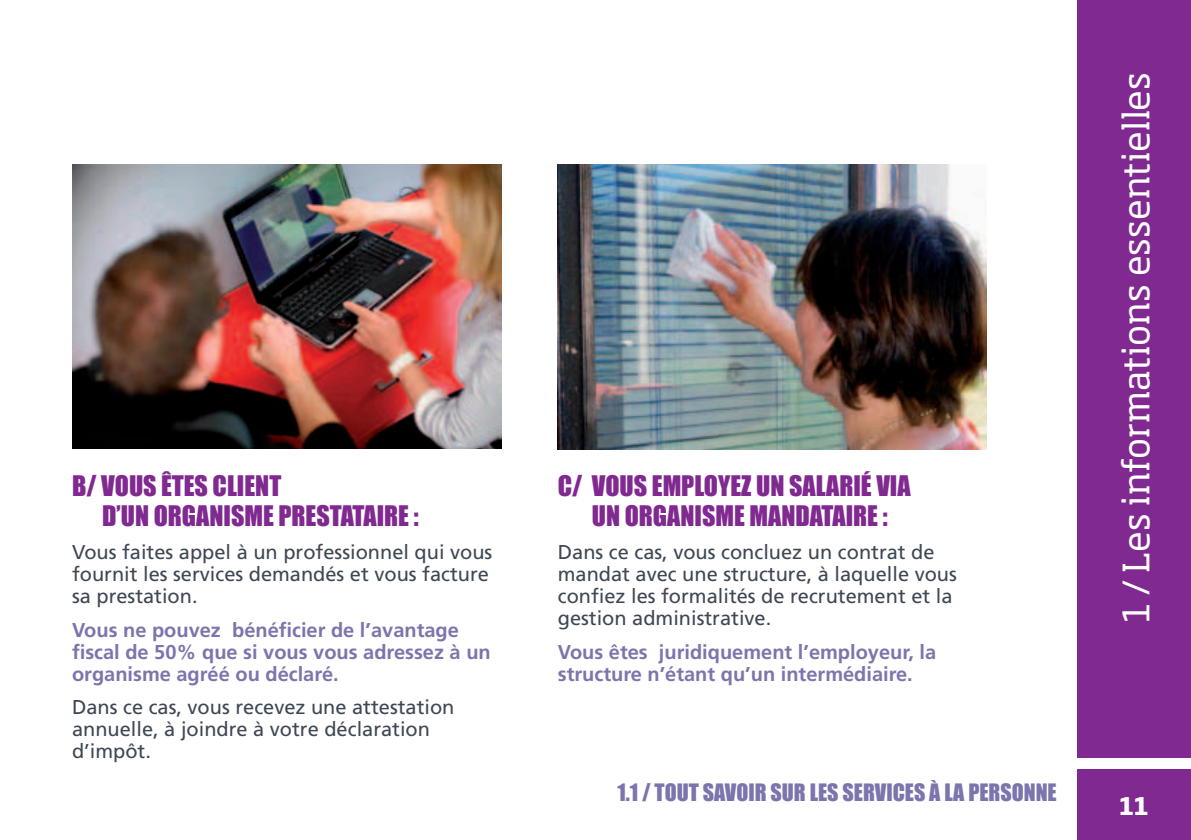
<style>
.page{position:relative;width:1191px;height:840px;background:#fff}
.page>*{position:absolute;margin:0;border:0;box-sizing:border-box;transform-origin:0 0}
.t1{font:36px "Soho Std";letter-spacing:.005em;color:#fff}
.t2{font:26px/30px "Impact";color:#802990}
.t3{font:700 24px "Soho Std";color:#fff}
.t4{font:22px "Impact";color:#7c75ad}
.t5{font:20px/22px "Frutiger";color:#3e4854}
.t6{font:700 20px/22px "Frutiger";color:#7c75ad}
</style>
<div class="page">
<div style="left:1077px;top:0;width:114px;height:757px;background:#802990"></div>
<div style="left:1077px;top:768px;width:114px;height:71px;background:#802990"></div>
<img style="left:558px;top:164px;width:428px;height:285px">
<img style="left:72px;top:164px;width:429px;height:284px">
<p class="t2" style="left:102px;top:469px;width:318px;text-indent:-30px">B/ VOUS ÊTES CLIENT<br>D’UN ORGANISME PRESTATAIRE :</p>
<p class="t5" style="left:72px;top:541px;width:422px">Vous faites appel à un professionnel qui vous fournit les services demandés et vous facture sa prestation.</p>
<p class="t6" style="left:72px;top:618px;width:420px">Vous ne pouvez bénéficier de l’avantage fiscal de 50% que si vous vous adressez à un organisme agréé ou déclaré.</p>
<p class="t5" style="left:72px;top:696px;width:384px">Dans ce cas, vous recevez une attestation annuelle, à joindre à votre déclaration d’impôt.</p>
<p class="t2" style="left:558px;top:469px;width:354px;text-align:center">C/ VOUS EMPLOYEZ UN SALARIÉ VIA<br>UN ORGANISME MANDATAIRE :</p>
<p class="t5" style="left:558px;top:541px;width:400px">Dans ce cas, vous concluez un contrat de mandat avec une structure, à laquelle vous confiez les formalités de recrutement et la gestion administrative.</p>
<p class="t6" style="left:558px;top:640px;width:380px">Vous êtes juridiquement l’employeur, la structure n’étant qu’un intermédiaire.</p>
<p class="t4" style="left:617px;top:774px;width:441px">1.1 / TOUT SAVOIR SUR LES SERVICES À LA PERSONNE</p>
<p class="t1" style="left:1113px;top:622px;width:552px;rotate:-90deg">1 / Les informations essentielles</p>
<p class="t3" style="left:1119px;top:790px;width:31px">11</p>
</div>
